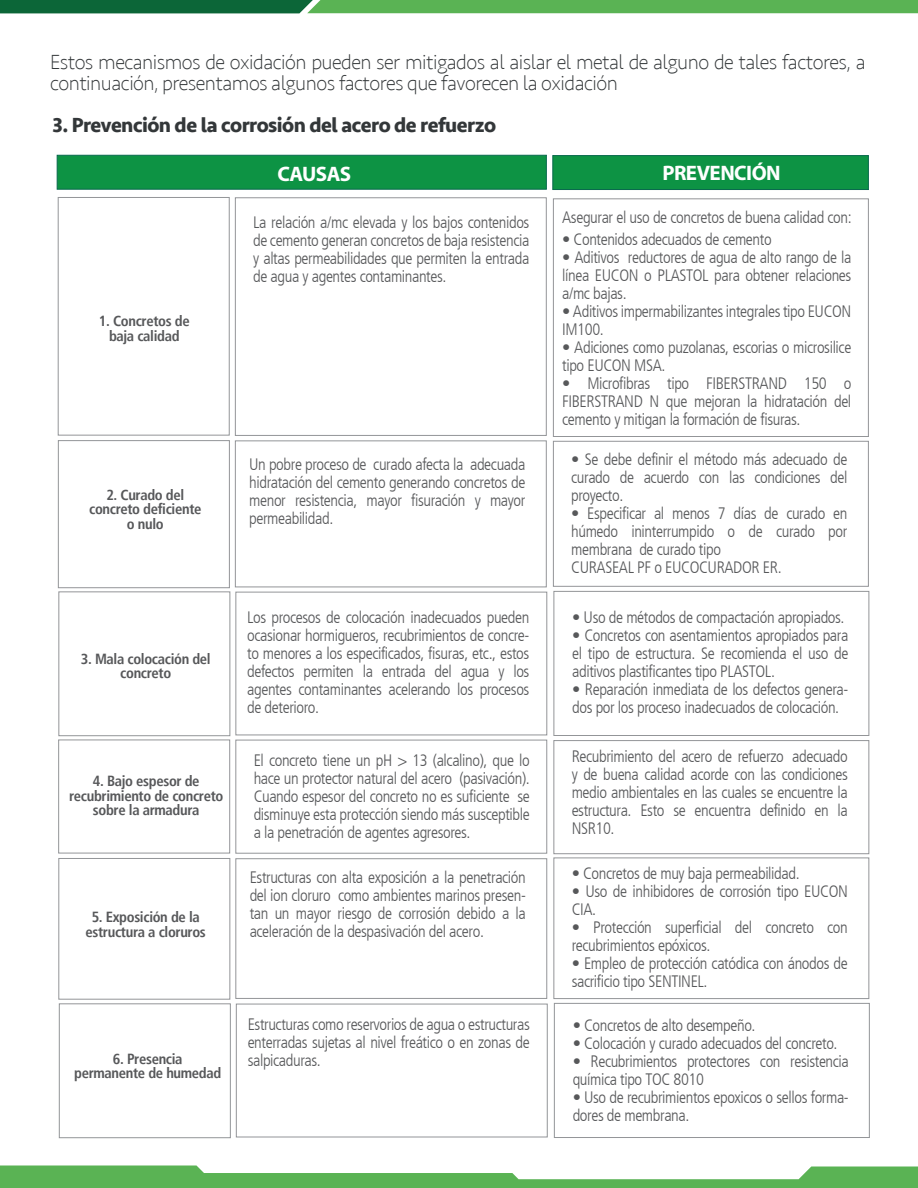
<style>
.page{position:relative;width:918px;height:1188px;background:#fff}
.page>*{position:absolute;margin:0;border:0;box-sizing:border-box;transform-origin:0 0}
.t1{font:200 21px/21px "Seravek";letter-spacing:-.025em;color:#333739}
.t2{font:700 21px "Seravek";letter-spacing:-.025em;color:#333739}
.t3{font:700 21px "Myriad Pro";letter-spacing:-.025em;color:#fff}
.t4{font:300 condensed 16.5px/18px "Frutiger LT";letter-spacing:-.025em;color:#57585a;text-align:justify}
.t5{font:700 condensed 14.7px/14.4px "Frutiger LT";letter-spacing:-.025em;color:#57585a;text-align:center}
</style>
<div class="page">
<svg style="left:0;top:1166px;width:918px;height:22px"></svg>
<svg style="left:0;top:0;width:918px;height:13px;background:#41994c"></svg>
<div style="left:58px;top:440px;width:172px;height:148px;border:1px solid #939598"></div>
<div style="left:235px;top:197px;width:312px;height:239px;border:1px solid #939598"></div>
<div style="left:235px;top:440px;width:312px;height:147px;border:1px solid #939598"></div>
<div style="left:553px;top:198px;width:316px;height:239px;border:1px solid #939598"></div>
<div style="left:553px;top:441px;width:316px;height:146px;border:1px solid #939598"></div>
<div style="left:57px;top:155px;width:490px;height:34px;background:#0d9344;border:1px solid #08694d"></div>
<div style="left:553px;top:155px;width:316px;height:35px;background:#0d9344;border:1px solid #08694d"></div>
<div style="left:58px;top:197px;width:172px;height:239px;border:1px solid #939598"></div>
<div style="left:58px;top:591px;width:172px;height:145px;border:1px solid #939598"></div>
<div style="left:235px;top:592px;width:312px;height:143px;border:1px solid #939598"></div>
<div style="left:554px;top:591px;width:315px;height:145px;border:1px solid #939598"></div>
<div style="left:58px;top:858px;width:172px;height:142px;border:1px solid #939598"></div>
<div style="left:235px;top:740px;width:312px;height:114px;border:1px solid #939598"></div>
<div style="left:235px;top:858px;width:312px;height:141px;border:1px solid #939598"></div>
<div style="left:553px;top:740px;width:316px;height:114px;border:1px solid #939598"></div>
<div style="left:553px;top:858px;width:316px;height:141px;border:1px solid #939598"></div>
<div style="left:58px;top:740px;width:172px;height:113px;border:1px solid #939598"></div>
<div style="left:59px;top:1003px;width:172px;height:135px;border:1px solid #939598"></div>
<div style="left:236px;top:1004px;width:312px;height:133px;border:1px solid #939598"></div>
<div style="left:554px;top:1003px;width:316px;height:135px;border:1px solid #939598"></div>
<p class="t1" style="left:50px;top:52px;width:817px">Estos mecanismos de oxidación pueden ser mitigados al aislar el metal de alguno de tales factores, a continuación, presentamos algunos factores que favorecen la oxidación</p>
<p class="t2" style="left:53px;top:108px;width:445px">3. Prevención de la corrosión del acero de refuerzo</p>
<p class="t5" style="left:99px;top:314px;width:92px">1. Concretos de baja calidad</p>
<p class="t5" style="left:89px;top:488px;width:114px">2. Curado del concreto deficiente o nulo</p>
<p class="t5" style="left:81px;top:652px;width:131px">3. Mala colocación del concreto</p>
<p class="t5" style="left:69px;top:774px;width:156px">4. Bajo espesor de recubrimiento de concreto sobre la armadura</p>
<p class="t5" style="left:86px;top:910px;width:122px">5. Exposición de la estructura a cloruros</p>
<p class="t5" style="left:74px;top:1052px;width:148px">6. Presencia<br>permanente de humedad</p>
<p class="t3" style="left:277px;top:160px;width:75px">CAUSAS</p>
<p class="t3" style="left:662px;top:159px;width:120px">PREVENCIÓN</p>
<p class="t4" style="left:253px;top:213px;width:278px">La relación a/mc elevada y los bajos contenidos de cemento generan concretos de baja resistencia y altas permeabilidades que permiten la entrada de agua y agentes contaminantes.</p>
<p class="t4" style="left:249px;top:455px;width:278px">Un pobre proceso de curado afecta la adecuada hidratación del cemento generando concretos de menor resistencia, mayor fisuración y mayor permeabilidad.</p>
<p class="t4" style="left:247px;top:608px;width:284px">Los procesos de colocación inadecuados pueden ocasionar hormigueros, recubrimientos de concre&shy;to menores a los especificados, fisuras, etc., estos defectos permiten la entrada del agua y los agentes contaminantes acelerando los procesos de deterioro.</p>
<p class="t4" style="left:254px;top:751px;width:278px">El concreto tiene un pH &gt; 13 (alcalino), que lo hace un protector natural del acero (pasivación).<br>Cuando espesor del concreto no es suficiente se disminuye esta protección siendo más susceptible a la penetración de agentes agresores.</p>
<p class="t4" style="left:250px;top:869px;width:278px">Estructuras con alta exposición a la penetración del ion cloruro como ambientes marinos presen&shy;tan un mayor riesgo de corrosión debido a la aceleración de la despasivación del acero.</p>
<p class="t4" style="left:248px;top:1016px;width:284px">Estructuras como reservorios de agua o estructuras enterradas sujetas al nivel freático o en zonas de salpicaduras.</p>
<p class="t4" style="left:562px;top:208px;width:291px">Asegurar el uso de concretos de buena calidad con:</p>
<p class="t4" style="left:562px;top:231px;width:211px">• Contenidos adecuados de cemento</p>
<p class="t4" style="left:562px;top:249px;width:291px">• Aditivos reductores de agua de alto rango de la línea EUCON o PLASTOL para obtener relaciones a/mc bajas.</p>
<p class="t4" style="left:562px;top:303px;width:291px">• Aditivos impermabilizantes integrales tipo EUCON<br>IM100.</p>
<p class="t4" style="left:562px;top:339px;width:291px">• Adiciones como puzolanas, escorias o microsilice tipo EUCON MSA.</p>
<p class="t4" style="left:562px;top:375px;width:291px">• Microfibras tipo FIBERSTRAND 150 o FIBERSTRAND N que mejoran la hidratación del cemento y mitigan la formación de fisuras.</p>
<p class="t4" style="left:571px;top:451px;width:278px">• Se debe definir el método más adecuado de curado de acuerdo con las condiciones del proyecto.</p>
<p class="t4" style="left:571px;top:505px;width:278px;text-align:left">• Especificar al menos 7 días de curado en húmedo ininterrumpido o de curado por membrana de curado tipo<br>CURASEAL PF o EUCOCURADOR ER.</p>
<p class="t4" style="left:572px;top:609px;width:274px">• Uso de métodos de compactación apropiados.</p>
<p class="t4" style="left:572px;top:627px;width:278px">• Concretos con asentamientos apropiados para el tipo de estructura. Se recomienda el uso de aditivos plastificantes tipo PLASTOL.</p>
<p class="t4" style="left:572px;top:681px;width:278px">• Reparación inmediata de los defectos genera&shy;dos por los proceso inadecuados de colocación.</p>
<p class="t4" style="left:572px;top:748px;width:278px">Recubrimiento del acero de refuerzo adecuado y de buena calidad acorde con las condiciones medio ambientales en las cuales se encuentre la estructura. Esto se encuentra definido en la NSR10.</p>
<p class="t4" style="left:572px;top:864px;width:229px">• Concretos de muy baja permeabilidad.</p>
<p class="t4" style="left:572px;top:882px;width:278px">• Uso de inhibidores de corrosión tipo EUCON<br>CIA.</p>
<p class="t4" style="left:572px;top:918px;width:278px">• Protección superficial del concreto con recubrimientos epóxicos.</p>
<p class="t4" style="left:572px;top:954px;width:278px">• Empleo de protección catódica con ánodos de sacrificio tipo SENTINEL.</p>
<p class="t4" style="left:573px;top:1016px;width:184px">• Concretos de alto desempeño.</p>
<p class="t4" style="left:573px;top:1034px;width:266px">• Colocación y curado adecuados del concreto.</p>
<p class="t4" style="left:573px;top:1052px;width:278px">• Recubrimientos protectores con resistencia química tipo TOC 8010</p>
<p class="t4" style="left:573px;top:1088px;width:278px">• Uso de recubrimientos epoxicos o sellos forma&shy;dores de membrana.</p>
</div>
